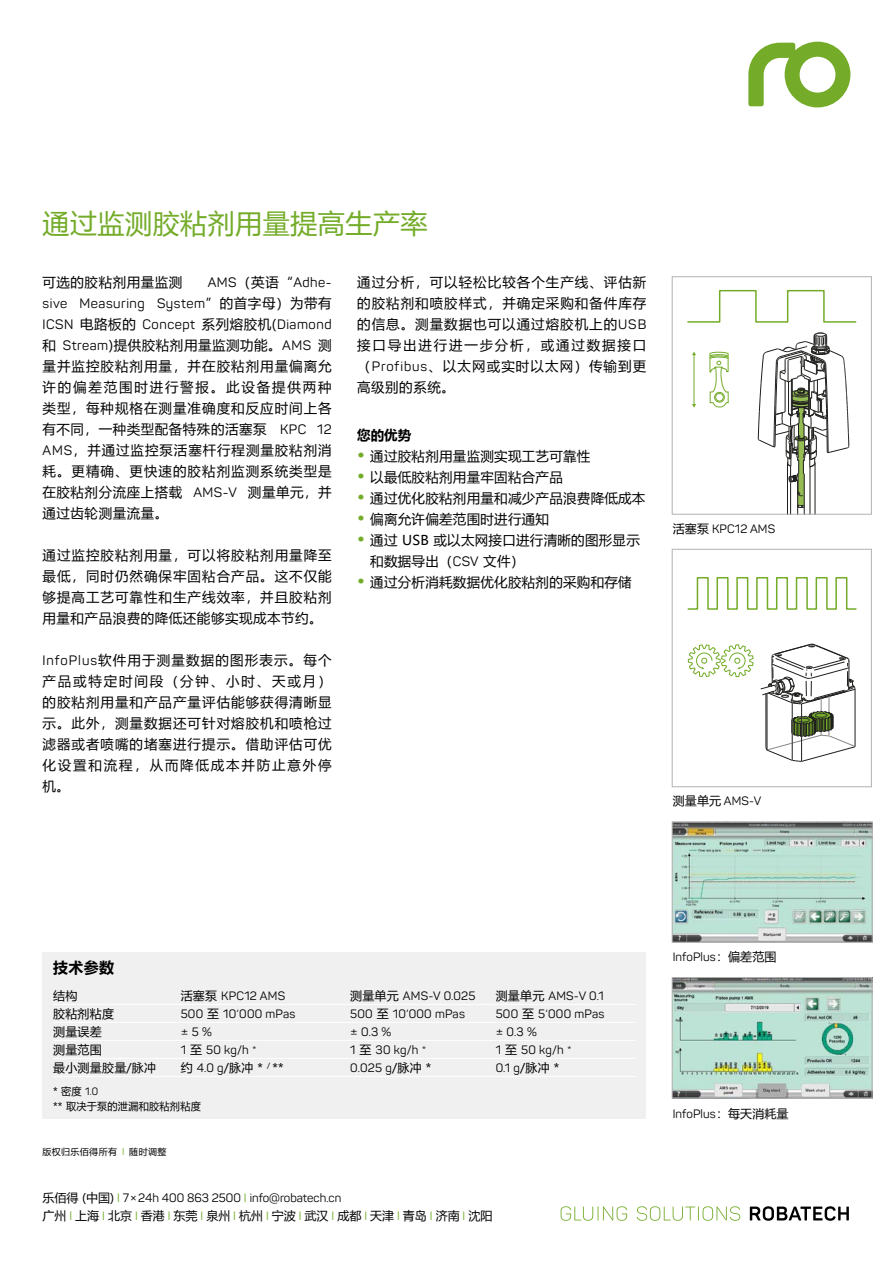
<style>
.page{position:relative;width:893px;height:1263px;background:#fff}
.page>*{position:absolute;margin:0;border:0;box-sizing:border-box;transform-origin:0 0}
.t1{font:27px "Microsoft Ya Hei";letter-spacing:.02em;color:#74ac2a}
.t2{font:700 15px "Microsoft Ya Hei";color:#000}
.t3{font:13.5px/21px "Microsoft Ya Hei";letter-spacing:.04em;color:#000;text-align:justify}
.t4{font:13.5px/21px "Microsoft Ya Hei";letter-spacing:.02em;color:#000}
.t5{font:13.5px/21px "Panton";letter-spacing:.04em;color:#000;text-align:justify}
.t6{font:700 13.5px "Microsoft Ya Hei";color:#000}
.t7{font:12px "Panton";letter-spacing:.01em;color:#000}
.t8{font:12px "Microsoft Ya Hei";color:#000}
.t9{font:12px "Microsoft Ya Hei";letter-spacing:.02em;color:#000}
.t10{font:10.5px/15px "Microsoft Ya Hei";letter-spacing:.02em;color:#000}
.t11{font:9px "Microsoft Ya Hei";letter-spacing:.04em;color:#000}
.s1{font-family:"Microsoft Ya Hei"}
.s2{font-family:"Panton"}
.s3{font-weight:700;font-size:18px;color:#74ac2a}
.s4{font-family:"Panton";font-size:9.75px;color:#74ac2a}
.s5{color:#74ac2a}
.s6{font-family:"Panton";color:#74ac2a}
</style>
<div class="page">
<img style="left:674px;top:823px;width:196px;height:118px">
<div style="left:672px;top:821px;width:200px;height:122px;border:1px solid #b3b2b2"></div>
<img style="left:674px;top:979px;width:196px;height:117px">
<div style="left:672px;top:977px;width:200px;height:121px;border:1px solid #b3b2b2"></div>
<svg style="left:687px;top:289px;width:170px;height:34px"></svg>
<hr style="left:694px;top:355px;width:1px;height:50px;background:#74ac2a">
<svg style="left:709px;top:351px;width:20px;height:57px"></svg>
<hr style="left:810px;top:467px;width:1px;height:47px;background:#1e1e1c">
<hr style="left:804px;top:474px;width:1px;height:40px;background:#1e1e1c">
<hr style="left:797px;top:480px;width:1px;height:34px;background:#1e1e1c">
<hr style="left:790px;top:482px;width:1px;height:32px;background:#1e1e1c">
<hr style="left:815px;top:463px;width:1px;height:51px;background:#1e1e1c">
<hr style="left:787px;top:463px;width:1px;height:51px;background:#1e1e1c">
<svg style="left:758px;top:333px;width:92px;height:175px"></svg>
<div style="left:672px;top:276px;width:200px;height:238px;border:1px solid #b3b2b2"></div>
<svg style="left:687px;top:577px;width:170px;height:33px"></svg>
<hr style="left:766px;top:694px;width:1px;height:53px;background:#1e1e1c">
<hr style="left:767px;top:693px;width:1px;height:57px;background:#1e1e1c">
<hr style="left:821px;top:698px;width:1px;height:37px;background:#878787">
<hr style="left:829px;top:696px;width:1px;height:39px;background:#878787">
<hr style="left:855px;top:689px;width:1px;height:58px;background:#1e1e1c">
<svg style="left:761px;top:644px;width:95px;height:60px"></svg>
<svg style="left:766px;top:711px;width:89px;height:51px"></svg>
<hr style="left:792px;top:703px;width:1px;height:57px;background:#1e1e1c">
<hr style="left:801px;top:704px;width:1px;height:57px;background:#1e1e1c">
<svg style="left:688px;top:644px;width:65px;height:33px"></svg>
<div style="left:672px;top:549px;width:200px;height:238px;border:1px solid #b3b2b2"></div>
<svg style="left:748px;top:42px;width:102px;height:65px"></svg>
<svg style="left:750px;top:1206px;width:99px;height:15px"></svg>
<svg style="left:561px;top:1206px;width:179px;height:15px"></svg>
<div style="left:43px;top:953px;width:603px;height:166px;background:#f0f0f0"></div>
<hr style="left:53px;top:1004px;width:583px;height:1px;background:#fff">
<hr style="left:53px;top:1022px;width:583px;height:1px;background:#fff">
<hr style="left:53px;top:1040px;width:583px;height:1px;background:#fff">
<hr style="left:53px;top:1058px;width:583px;height:1px;background:#fff">
<hr style="left:53px;top:1076px;width:583px;height:1px;background:#fff">
<h1 class="t1" style="left:43px;top:205px;width:387px">通过监测胶粘剂用量提高生产率</h1>
<p class="t3" style="left:43px;top:271px;width:141px">可选的胶粘剂用量监测</p>
<p class="t5" style="left:43px;top:272px;width:291px;text-indent:165px">AMS<span class="s1">（英语“</span>Adhe&shy;sive Measuring System<span class="s1">”的首字母）为带有</span>ICSN <span class="s1">电路板的</span> Concept <span class="s1">系列熔胶机(</span>Diamond</p>
<p class="t3" style="left:43px;top:334px;width:291px">和 <span class="s2">Stream</span>)提供胶粘剂用量监测功能。<span class="s2">AMS</span> 测量并监控胶粘剂用量，并在胶粘剂用量偏离允许的偏差范围时进行警报。此设备提供两种类型，每种规格在测量准确度和反应时间上各有不同，一种类型配备特殊的活塞泵 <span class="s2">KPC 12<br>AMS</span>，并通过监控泵活塞杆行程测量胶粘剂消耗。更精确、更快速的胶粘剂监测系统类型是在胶粘剂分流座上搭载 <span class="s2">AMS-V</span> 测量单元，并通过齿轮测量流量。</p>
<p class="t3" style="left:43px;top:544px;width:291px">通过监控胶粘剂用量，可以将胶粘剂用量降至最低，同时仍然确保牢固粘合产品。这不仅能够提高工艺可靠性和生产线效率，并且胶粘剂用量和产品浪费的降低还能够实现成本节约。</p>
<p class="t3" style="left:43px;top:649px;width:291px"><span class="s2">InfoPlus</span>软件用于测量数据的图形表示。每个产品或特定时间段（分钟、小时、天或月）的胶粘剂用量和产品产量评估能够获得清晰显示。此外，测量数据还可针对熔胶机和喷枪过滤器或者喷嘴的堵塞进行提示。借助评估可优化设置和流程，从而降低成本并防止意外停机。</p>
<p class="t3" style="left:357px;top:272px;width:291px">通过分析，可以轻松比较各个生产线、评估新的胶粘剂和喷胶样式，并确定采购和备件库存的信息。测量数据也可以通过熔胶机上的<span class="s2">USB</span>接口导出进行进一步分析，或通过数据接口（<span class="s2">Profibus</span>、以太网或实时以太网）传输到更高级别的系统。</p>
<p class="t6" style="left:357px;top:425px;width:55px">您的优势</p>
<p class="t4" style="left:357px;top:445px;width:235px"><span class="s3">•</span> 通过胶粘剂用量监测实现工艺可靠性</p>
<p class="t4" style="left:357px;top:466px;width:207px"><span class="s3">•</span> 以最低胶粘剂用量牢固粘合产品</p>
<p class="t4" style="left:357px;top:487px;width:290px"><span class="s3">•</span> 通过优化胶粘剂用量和减少产品浪费降低成本</p>
<p class="t4" style="left:357px;top:508px;width:193px"><span class="s3">•</span> 偏离允许偏差范围时进行通知</p>
<p class="t4" style="left:370px;top:529px;width:271px;text-indent:-13px"><span class="s3">•</span> 通过 USB 或以太网接口进行清晰的图形显示和数据导出（<span class="s2">CSV</span> 文件）</p>
<p class="t4" style="left:357px;top:571px;width:276px"><span class="s3">•</span> 通过分析消耗数据优化胶粘剂的采购和存储</p>
<p class="t7" style="left:673px;top:521px;width:104px"><span class="s1">活塞泵</span> KPC12 AMS</p>
<p class="t7" style="left:673px;top:794px;width:90px"><span class="s1">测量单元</span> AMS-V</p>
<p class="t2" style="left:53px;top:957px;width:62px">技术参数</p>
<p class="t9" style="left:53px;top:987px;width:26px">结构</p>
<p class="t7" style="left:181px;top:988px;width:106px"><span class="s1">活塞泵</span> KPC12 AMS</p>
<p class="t7" style="left:350px;top:988px;width:127px"><span class="s1">测量单元</span> AMS-V 0.025</p>
<p class="t7" style="left:496px;top:988px;width:110px"><span class="s1">测量单元</span> AMS-V 0.1</p>
<p class="t9" style="left:53px;top:1005px;width:62px">胶粘剂粘度</p>
<p class="t7" style="left:181px;top:1006px;width:116px">500 <span class="s1">至</span> 10‘000 mPas</p>
<p class="t7" style="left:350px;top:1006px;width:116px">500 <span class="s1">至</span> 10‘000 mPas</p>
<p class="t7" style="left:496px;top:1006px;width:110px">500 <span class="s1">至</span> 5‘000 mPas</p>
<p class="t9" style="left:53px;top:1023px;width:50px">测量误差</p>
<p class="t7" style="left:181px;top:1024px;width:33px">± 5 %</p>
<p class="t7" style="left:350px;top:1024px;width:43px">± 0.3 %</p>
<p class="t7" style="left:496px;top:1024px;width:43px">± 0.3 %</p>
<p class="t9" style="left:53px;top:1041px;width:50px">测量范围</p>
<p class="t7" style="left:181px;top:1042px;width:78px">1 <span class="s1">至</span> 50 kg/h *</p>
<p class="t7" style="left:350px;top:1042px;width:78px">1 <span class="s1">至</span> 30 kg/h *</p>
<p class="t7" style="left:496px;top:1042px;width:78px">1 <span class="s1">至</span> 50 kg/h *</p>
<p class="t9" style="left:53px;top:1059px;width:105px">最小测量胶量/脉冲</p>
<p class="t9" style="left:181px;top:1059px;width:104px">约 <span class="s2">4.0 g</span>/脉冲 * <sup>/</sup> **</p>
<p class="t7" style="left:350px;top:1060px;width:83px">0.025 g<span class="s1">/脉冲 *</span></p>
<p class="t7" style="left:496px;top:1060px;width:65px">0.1 g<span class="s1">/脉冲 *</span></p>
<p class="t10" style="left:53px;top:1084px;width:149px">* 密度 <span class="s2">1.0<br></span>** 取决于泵的泄漏和胶粘剂粘度</p>
<p class="t11" style="left:43px;top:1146px;width:125px">版权归乐佰得所有 <span class="s4">I</span> 随时调整</p>
<p class="t7" style="left:43px;top:1191px;width:300px"><span class="s1">乐佰得 (中国)</span> <span class="s5">I</span> 7×24h 400 863 2500 <span class="s5">I</span> info@robatech.cn</p>
<p class="t8" style="left:43px;top:1208px;width:451px">广州<span class="s6">I</span>上海<span class="s6">I</span>北京<span class="s6">I</span>香港<span class="s6">I</span>东莞<span class="s6">I</span>泉州<span class="s6">I</span>杭州<span class="s6">I</span>宁波<span class="s6">I</span>武汉<span class="s6">I</span>成都<span class="s6">I</span>天津<span class="s6">I</span>青岛<span class="s6">I</span>济南<span class="s6">I</span>沈阳</p>
<p class="t7" style="left:673px;top:949px;width:105px">InfoPlus<span class="s1">：偏差范围</span></p>
<p class="t7" style="left:673px;top:1106px;width:117px">InfoPlus<span class="s1">：每天消耗量</span></p>
</div>
